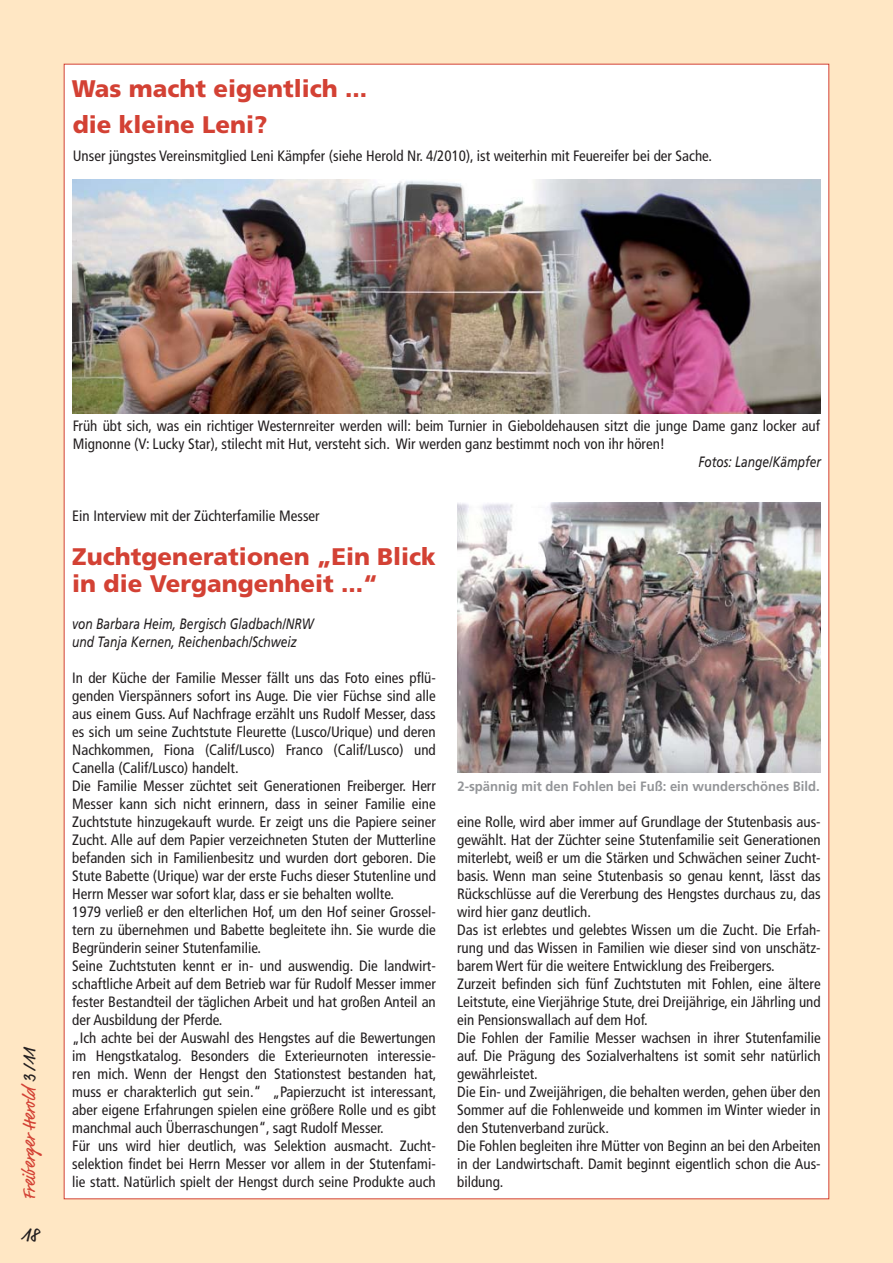
<style>
.page{position:relative;width:893px;height:1263px;background:#fff}
.page>*{position:absolute;margin:0;border:0;box-sizing:border-box;transform-origin:0 0}
.t1{font:900 24px/27px "Frutiger";color:#d34134}
.t2{font:19.5px "Script One";color:#231f20}
.t3{font:18px "Script One";color:#d34134}
.t4{font:condensed 15px/18px "Frutiger";color:#231f20}
.t5{font:italic 15px/18px "Frutiger";color:#231f20;scale:.8 1}
.t6{font:700 13.5px "Frutiger";color:#939598}
.s1{color:#231f20}
</style>
<div class="page">
<div style="left:0;top:0;width:893px;height:1263px;background:linear-gradient(to right,#ffe7c4,#ffe7c4)"></div>
<div style="left:64px;top:64px;width:765px;height:1135px;background:#fff"></div>
<img style="left:457px;top:502px;width:364px;height:270px">
<img style="left:72px;top:179px;width:749px;height:234px">
<h1 class="t1" style="left:72px;top:72px;width:297px;line-height:36px">Was macht eigentlich ... die kleine Leni?</h1>
<p class="t4" style="left:73px;top:148px;width:641px">Unser jüngstes Vereinsmitglied Leni Kämpfer (siehe Herold Nr. 4/2010), ist weiterhin mit Feuereifer bei der Sache.</p>
<p class="t3" style="left:20px;top:1198px;width:154px;rotate:-90deg">Freiberger Herold <span class="s1">3 /11</span></p>
<h2 class="t2" style="left:23px;top:1225px;width:18px">18</h2>
<p class="t4" style="left:73px;top:418px;width:749px">Früh übt sich, was ein richtiger Westernreiter werden will: beim Turnier in Gieboldehausen sitzt die junge Dame ganz locker auf<br>Mignonne (V: Lucky Star), stilecht mit Hut, versteht sich. Wir werden ganz bestimmt noch von ihr hören!</p>
<p class="t4" style="left:72px;top:508px;width:249px">Ein Interview mit der Züchterfamilie Messer</p>
<h1 class="t1" style="left:72px;top:545px;width:365px">Zuchtgenerationen „Ein Blick in die Vergangenheit ...“</h1>
<p class="t5" style="left:72px;top:616px;width:303px">von Barbara Heim, Bergisch Gladbach/NRW und Tanja Kernen, Reichenbach/Schweiz</p>
<p class="t4" style="left:72px;top:670px;width:366px">In der Küche der Familie Messer fällt uns das Foto eines pflü&shy;genden Vierspänners sofort ins Auge. Die vier Füchse sind alle aus einem Guss. Auf Nachfrage erzählt uns Rudolf Messer, dass es sich um seine Zuchtstute Fleurette (Lusco/Urique) und deren Nachkommen, Fiona (Calif/Lusco) Franco (Calif/Lusco) und Canella (Calif/Lusco) handelt.<br>Die Familie Messer züchtet seit Generationen Freiberger. Herr Messer kann sich nicht erinnern, dass in seiner Familie eine Zuchtstute hinzugekauft wurde. Er zeigt uns die Papiere seiner Zucht. Alle auf dem Papier verzeichneten Stuten der Mutterline befanden sich in Familienbesitz und wurden dort geboren. Die Stute Babette (Urique) war der erste Fuchs dieser Stutenline und Herrn Messer war sofort klar, dass er sie behalten wollte.<br>1979 verließ er den elterlichen Hof, um den Hof seiner Grossel&shy;tern zu übernehmen und Babette begleitete ihn. Sie wurde die Begründerin seiner Stutenfamilie.<br>Seine Zuchtstuten kennt er in- und auswendig. Die landwirt&shy;schaftliche Arbeit auf dem Betrieb war für Rudolf Messer immer fester Bestandteil der täglichen Arbeit und hat großen Anteil an der Ausbildung der Pferde.<br>„Ich achte bei der Auswahl des Hengstes auf die Bewertungen im Hengstkatalog. Besonders die Exterieurnoten interessie&shy;ren mich. Wenn der Hengst den Stationstest bestanden hat, muss er charakterlich gut sein.“ „Papierzucht ist interessant, aber eigene Erfahrungen spielen eine größere Rolle und es gibt manchmal auch Überraschungen“, sagt Rudolf Messer.<br>Für uns wird hier deutlich, was Selektion ausmacht. Zucht&shy;selektion findet bei Herrn Messer vor allem in der Stutenfami&shy;lie statt. Natürlich spielt der Hengst durch seine Produkte auch</p>
<p class="t5" style="left:698px;top:454px;width:155px">Fotos: Lange/Kämpfer</p>
<p class="t6" style="left:457px;top:781px;width:364px">2-spännig mit den Fohlen bei Fuß: ein wunderschönes Bild.</p>
<p class="t4" style="left:457px;top:814px;width:365px">eine Rolle, wird aber immer auf Grundlage der Stutenbasis aus&shy;gewählt. Hat der Züchter seine Stutenfamilie seit Generationen miterlebt, weiß er um die Stärken und Schwächen seiner Zucht&shy;basis. Wenn man seine Stutenbasis so genau kennt, lässt das Rückschlüsse auf die Vererbung des Hengstes durchaus zu, das wird hier ganz deutlich.<br>Das ist erlebtes und gelebtes Wissen um die Zucht. Die Erfah&shy;rung und das Wissen in Familien wie dieser sind von unschätz&shy;barem Wert für die weitere Entwicklung des Freibergers.<br>Zurzeit befinden sich fünf Zuchtstuten mit Fohlen, eine ältere Leitstute, eine Vierjährige Stute, drei Dreijährige, ein Jährling und ein Pensionswallach auf dem Hof.<br>Die Fohlen der Familie Messer wachsen in ihrer Stutenfamilie auf. Die Prägung des Sozialverhaltens ist somit sehr natürlich gewährleistet.<br>Die Ein- und Zweijährigen, die behalten werden, gehen über den Sommer auf die Fohlenweide und kommen im Winter wieder in den Stutenverband zurück.<br>Die Fohlen begleiten ihre Mütter von Beginn an bei den Arbeiten in der Landwirtschaft. Damit beginnt eigentlich schon die Aus&shy;bildung.</p>
</div>
